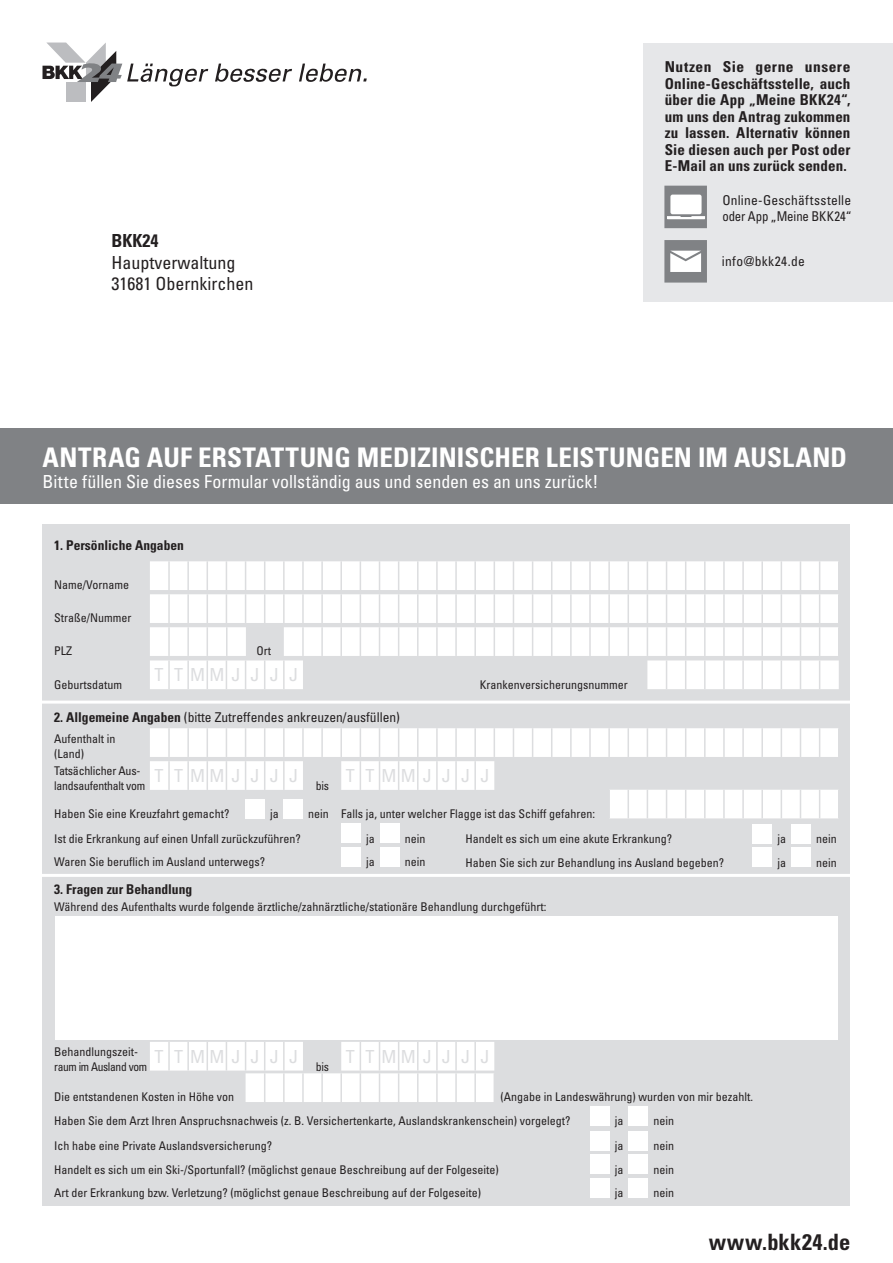
<style>
.page{position:relative;width:893px;height:1263px;background:#fff}
.page>*{position:absolute;margin:0;border:0;box-sizing:border-box;transform-origin:0 0}
.t1{font:700 condensed 27px "Univers LT Std";letter-spacing:.005em;color:#fff}
.t2{font:700 condensed 22.5px "Univers LT Std";letter-spacing:.015em;color:#231f20}
.t3{font:condensed 18px "Univers LT Std";color:#fff}
.t4{font:condensed 18px "Univers LT Std";letter-spacing:.565em;color:#dcdddf}
.t5{font:condensed 18px/21.6px "Univers LT Std";color:#231f20}
.t6{font:700 condensed 18px "Univers LT Std";color:#231f20}
.t7{font:700 condensed 15px/16.5px "Univers LT Std";letter-spacing:.01em;color:#231f20;text-align:justify}
.t8{font:condensed 13.5px/16.2px "Univers LT Std";color:#231f20}
.t9{font:700 condensed 13.5px "Univers LT Std";color:#231f20}
.t10{font:condensed 13.5px "Univers LT Std";letter-spacing:.025em;color:#231f20}
.t11{font:condensed 12px/24.9px "Univers LT Std";color:#231f20}
.t12{font:condensed 12px/14.4px "Univers LT Std";letter-spacing:-.02em;color:#231f20}
.s1{font-weight:700}
</style>
<div class="page">
<div style="left:43px;top:524px;width:807px;height:682px;background:#dcdddf"></div>
<div style="left:0;top:428px;width:893px;height:75px;background:#808285"></div>
<hr style="left:36px;top:701px;width:823px;height:3px;background:#fff">
<hr style="left:36px;top:874px;width:823px;height:3px;background:#fff">
<svg style="left:150px;top:1042px;width:345px;height:60px"></svg>
<svg style="left:150px;top:728px;width:688px;height:90px"></svg>
<svg style="left:150px;top:561px;width:689px;height:128px"></svg>
<div style="left:643px;top:43px;width:250px;height:258px;background:#e6e7e9"></div>
<svg style="left:664px;top:240px;width:43px;height:43px;background:#aaabad"></svg>
<svg style="left:664px;top:186px;width:43px;height:42px;background:#b3b4b6"></svg>
<svg style="left:215px;top:64px;width:77px;height:18px"></svg>
<svg style="left:299px;top:64px;width:68px;height:18px"></svg>
<svg style="left:43px;top:43px;width:165px;height:59px"></svg>
<div style="left:246px;top:799px;width:19px;height:19px;background:#fff"></div>
<div style="left:341px;top:824px;width:20px;height:19px;background:#fff"></div>
<div style="left:590px;top:1106px;width:19px;height:19px;background:#fff"></div>
<div style="left:590px;top:1131px;width:19px;height:19px;background:#fff"></div>
<div style="left:590px;top:1154px;width:19px;height:20px;background:#fff"></div>
<div style="left:590px;top:1178px;width:19px;height:19px;background:#fff"></div>
<div style="left:753px;top:824px;width:19px;height:19px;background:#fff"></div>
<div style="left:341px;top:847px;width:20px;height:20px;background:#fff"></div>
<div style="left:753px;top:847px;width:19px;height:20px;background:#fff"></div>
<div style="left:284px;top:799px;width:19px;height:19px;background:#fff"></div>
<div style="left:380px;top:824px;width:19px;height:19px;background:#fff"></div>
<div style="left:629px;top:1106px;width:19px;height:19px;background:#fff"></div>
<div style="left:629px;top:1131px;width:19px;height:19px;background:#fff"></div>
<div style="left:629px;top:1154px;width:19px;height:20px;background:#fff"></div>
<div style="left:629px;top:1178px;width:19px;height:19px;background:#fff"></div>
<div style="left:791px;top:824px;width:20px;height:19px;background:#fff"></div>
<div style="left:380px;top:847px;width:19px;height:20px;background:#fff"></div>
<div style="left:791px;top:847px;width:20px;height:20px;background:#fff"></div>
<div style="left:55px;top:916px;width:783px;height:124px;background:#fff"></div>
<p class="t7" style="left:665px;top:59px;width:187px">Nutzen Sie gerne unsere Online-Geschäftsstelle, auch über die App „Meine BKK24“, um uns den Antrag zukommen zu lassen. Alternativ können Sie diesen auch per Post oder E-Mail an uns zurück senden.</p>
<h3 class="t6" style="left:112px;top:229px;width:48px">BKK24</h3>
<h3 class="t5" style="left:112px;top:251px;width:143px">Hauptverwaltung<br>31681 Obernkirchen</h3>
<p class="t8" style="left:722px;top:192px;width:131px">Online-Geschäftsstelle oder App „Meine BKK24“</p>
<p class="t10" style="left:722px;top:252px;width:84px">info@bkk24.de</p>
<h1 class="t1" style="left:43px;top:440px;width:806px">ANTRAG AUF ERSTATTUNG MEDIZINISCHER LEISTUNGEN IM AUSLAND</h1>
<h3 class="t3" style="left:43px;top:470px;width:558px">Bitte füllen Sie dieses Formular vollständig aus und senden es an uns zurück!</h3>
<p class="t9" style="left:54px;top:537px;width:131px">1. Persönliche Angaben</p>
<p class="t11" style="left:54px;top:573px;width:76px">Name/Vorname</p>
<p class="t11" style="left:54px;top:605px;width:79px">Straße/Nummer</p>
<p class="t11" style="left:54px;top:638px;width:19px">PLZ</p>
<p class="t11" style="left:54px;top:672px;width:69px">Geburtsdatum</p>
<p class="t11" style="left:257px;top:638px;width:16px">Ort</p>
<h3 class="t4" style="left:155px;top:663px;width:145px">TTMMJJJJ</h3>
<p class="t8" style="left:54px;top:709px;width:347px"><span class="s1">2. Allgemeine Angaben</span> (bitte Zutreffendes ankreuzen/ausfüllen)</p>
<p class="t11" style="left:54px;top:732px;width:63px;line-height:14.4px">Aufenthalt in (Land)</p>
<p class="t11" style="left:480px;top:672px;width:149px">Krankenversicherungsnummer</p>
<p class="t12" style="left:54px;top:764px;width:93px">Tatsächlicher Aus&shy;landsaufenthalt vom</p>
<h3 class="t4" style="left:155px;top:764px;width:145px">TTMMJJJJ</h3>
<p class="t11" style="left:316px;top:773px;width:15px">bis</p>
<h3 class="t4" style="left:346px;top:764px;width:145px">TTMMJJJJ</h3>
<p class="t11" style="left:54px;top:801px;width:248px">Haben Sie eine Kreuzfahrt gemacht?<br>Ist die Erkrankung auf einen Unfall zurückzuführen?</p>
<p class="t11" style="left:270px;top:801px;width:10px">ja</p>
<p class="t11" style="left:366px;top:801px;width:231px;text-indent:-25px">Falls ja, unter welcher Flagge ist das Schiff gefahren: ja</p>
<p class="t11" style="left:308px;top:801px;width:22px">nein</p>
<p class="t11" style="left:466px;top:826px;width:208px">Handelt es sich um eine akute Erkrankung?</p>
<p class="t11" style="left:405px;top:826px;width:22px">nein</p>
<p class="t11" style="left:777px;top:826px;width:10px">ja</p>
<p class="t11" style="left:816px;top:826px;width:22px">nein</p>
<p class="t11" style="left:54px;top:849px;width:212px">Waren Sie beruflich im Ausland unterwegs?</p>
<p class="t11" style="left:466px;top:850px;width:260px">Haben Sie sich zur Behandlung ins Ausland begeben?</p>
<p class="t11" style="left:366px;top:849px;width:10px">ja</p>
<p class="t11" style="left:777px;top:850px;width:10px">ja</p>
<p class="t11" style="left:405px;top:849px;width:22px">nein</p>
<p class="t11" style="left:816px;top:850px;width:22px">nein</p>
<p class="t9" style="left:54px;top:881px;width:139px">3. Fragen zur Behandlung</p>
<p class="t11" style="left:54px;top:894px;width:494px">Während des Aufenthalts wurde folgende ärztliche/zahnärztliche/stationäre Behandlung durchgeführt:</p>
<p class="t11" style="left:54px;top:1044px;width:94px;line-height:14.4px">Behandlungszeit&shy;raum im Ausland vom</p>
<h3 class="t4" style="left:155px;top:1045px;width:145px">TTMMJJJJ</h3>
<p class="t11" style="left:316px;top:1054px;width:15px">bis</p>
<h3 class="t4" style="left:346px;top:1045px;width:145px">TTMMJJJJ</h3>
<p class="t11" style="left:54px;top:1084px;width:181px">Die entstandenen Kosten in Höhe von</p>
<p class="t11" style="left:501px;top:1084px;width:254px">(Angabe in Landeswährung) wurden von mir bezahlt.</p>
<p class="t11" style="left:54px;top:1108px;width:518px">Haben Sie dem Arzt Ihren Anspruchsnachweis (z. B. Versichertenkarte, Auslandskrankenschein) vorgelegt?<br>Ich habe eine Private Auslandsversicherung?</p>
<p class="t11" style="left:54px;top:1157px;width:446px;line-height:23.4px">Handelt es sich um ein Ski-/Sportunfall? (möglichst genaue Beschreibung auf der Folgeseite)<br>Art der Erkrankung bzw. Verletzung? (möglichst genaue Beschreibung auf der Folgeseite)</p>
<p class="t11" style="left:615px;top:1108px;width:10px">ja ja</p>
<p class="t11" style="left:615px;top:1157px;width:10px;line-height:23.4px">ja ja</p>
<p class="t11" style="left:653px;top:1108px;width:22px">nein nein</p>
<p class="t11" style="left:653px;top:1157px;width:22px;line-height:23.4px">nein nein</p>
<h2 class="t2" style="left:709px;top:1228px;width:143px">www.bkk24.de</h2>
</div>
